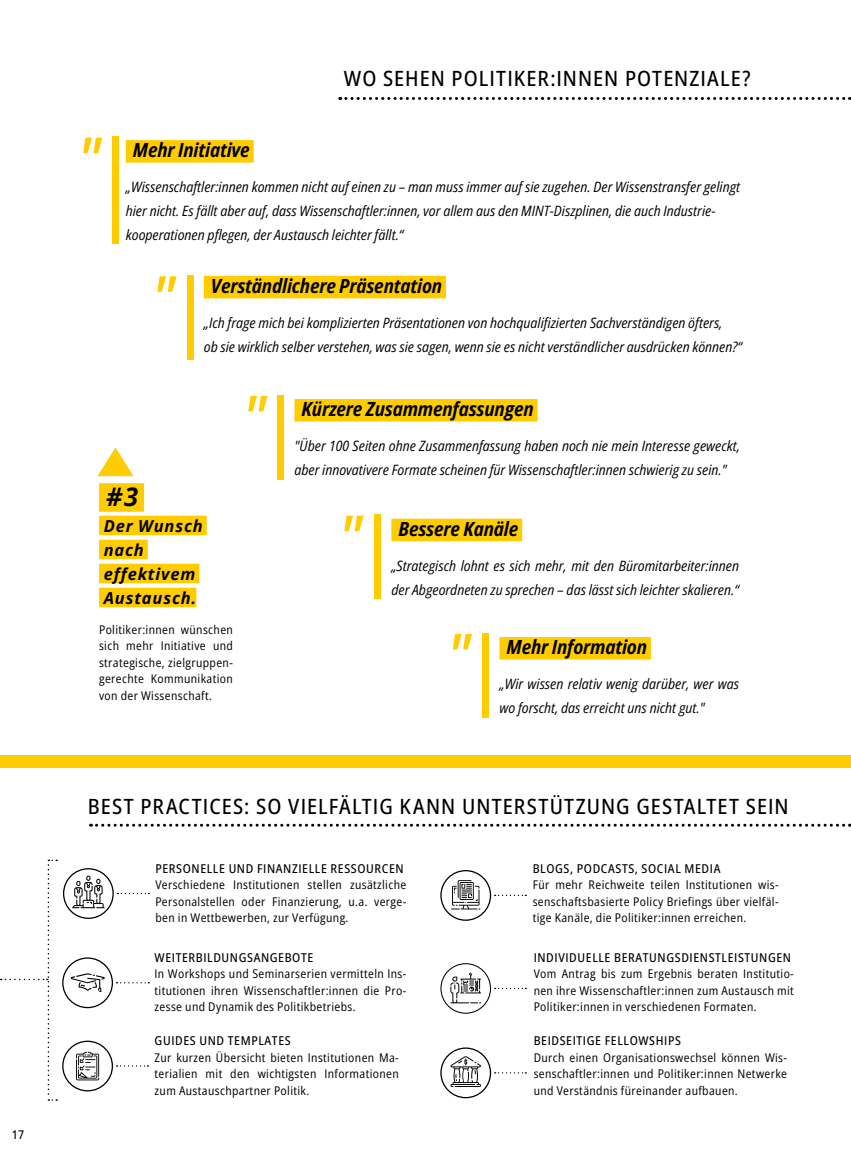
<style>
.page{position:relative;width:851px;height:1149px;background:#fff}
.page>*{position:absolute;margin:0;border:0;box-sizing:border-box;transform-origin:0 0}
.t1{font:italic 600 semi-condensed 60px "Open Sans";color:#fc0}
.t2{font:italic 700 25.5px "Open Sans";color:#000}
.t3{font:500 semi-condensed 21px "Open Sans";letter-spacing:.05em;color:#000}
.t4{font:italic 700 semi-condensed 19.5px "Open Sans";letter-spacing:-.01em;color:#000}
.t5{font:italic 700 16.5px/24px "Open Sans";letter-spacing:.05em;color:#000}
.t6{font:italic semi-condensed 14.25px/24px "Open Sans";color:#000}
.t7{font:500 semi-condensed 12.15px "Open Sans";letter-spacing:.05em;color:#000}
.t8{font:semi-condensed 12px/16.5px "Open Sans";letter-spacing:.03em;color:#000;text-align:justify}
.t9{font:500 semi-condensed 12px "Open Sans";color:#000}
</style>
<div class="page">
<div style="left:0;top:755px;width:850px;height:12px;background:#fc0"></div>
<div style="left:99px;top:483px;width:45px;height:28px;background:#fc0"></div>
<div style="left:99px;top:515px;width:108px;height:20px;background:#fc0"></div>
<div style="left:99px;top:539px;width:49px;height:20px;background:#fc0"></div>
<div style="left:99px;top:563px;width:100px;height:20px;background:#fc0"></div>
<div style="left:99px;top:587px;width:97px;height:20px;background:#fc0"></div>
<svg style="left:451px;top:880px;width:29px;height:29px"></svg>
<div style="left:440px;top:869px;width:51px;height:51px;border:1px solid #000;border-radius:50%"></div>
<svg style="left:450px;top:972px;width:31px;height:31px"></svg>
<div style="left:440px;top:962px;width:51px;height:51px;border:1px solid #000;border-radius:50%"></div>
<svg style="left:450px;top:1056px;width:31px;height:30px"></svg>
<div style="left:440px;top:1047px;width:51px;height:50px;border:1px solid #000;border-radius:50%"></div>
<svg style="left:494px;top:1072px;width:32px;height:1px"></svg>
<svg style="left:71px;top:973px;width:34px;height:18px"></svg>
<div style="left:62px;top:957px;width:51px;height:50px;border:1px solid #000;border-radius:50%"></div>
<svg style="left:116px;top:982px;width:33px;height:1px"></svg>
<svg style="left:76px;top:1051px;width:23px;height:28px"></svg>
<div style="left:62px;top:1040px;width:51px;height:51px;border:1px solid #000;border-radius:50%"></div>
<svg style="left:116px;top:1065px;width:32px;height:1px"></svg>
<svg style="left:72px;top:875px;width:33px;height:32px"></svg>
<div style="left:63px;top:867px;width:51px;height:51px;border:1px solid #000;border-radius:50%"></div>
<svg style="left:340px;top:97px;width:510px;height:3px"></svg>
<svg style="left:90px;top:823px;width:760px;height:3px"></svg>
<div style="left:126px;top:140px;width:127px;height:22px;background:#fc0"></div>
<div style="left:113px;top:136px;width:6px;height:108px;background:#fc0"></div>
<svg style="left:1px;top:859px;width:56px;height:241px"></svg>
<div style="left:294px;top:399px;width:243px;height:22px;background:#fc0"></div>
<div style="left:278px;top:394px;width:6px;height:85px;background:#fc0"></div>
<div style="left:391px;top:518px;width:131px;height:23px;background:#fc0"></div>
<div style="left:374px;top:514px;width:6px;height:84px;background:#fc0"></div>
<div style="left:499px;top:637px;width:151px;height:22px;background:#fc0"></div>
<div style="left:482px;top:632px;width:6px;height:85px;background:#fc0"></div>
<div style="left:204px;top:276px;width:242px;height:22px;background:#fc0"></div>
<div style="left:187px;top:275px;width:6px;height:84px;background:#fc0"></div>
<svg style="left:97px;top:447px;width:36px;height:29px"></svg>
<p class="t9" style="left:12px;top:1126px;width:14px">17</p>
<h1 class="t1" style="left:77px;top:117px;width:25px">"</h1>
<h3 class="t3" style="left:344px;top:64px;width:408px">WO SEHEN POLITIKER:INNEN POTENZIALE?</h3>
<h3 class="t4" style="left:133px;top:137px;width:118px">Mehr Initiative</h3>
<p class="t6" style="left:126px;top:174px;width:615px">„Wissenschaftler:innen kommen nicht auf einen zu – man muss immer auf sie zugehen. Der Wissenstransfer gelingt hier nicht. Es fällt aber auf, dass Wissenschaftler:innen, vor allem aus den MINT-Diszplinen, die auch Industrie&shy;kooperationen pflegen, der Austausch leichter fällt.“</p>
<h1 class="t1" style="left:151px;top:255px;width:25px">"</h1>
<h3 class="t4" style="left:211px;top:272px;width:233px">Verständlichere Präsentation</h3>
<p class="t6" style="left:204px;top:310px;width:540px">„Ich frage mich bei komplizierten Präsentationen von hochqualifizierten Sachverständigen öfters,<br>ob sie wirklich selber verstehen, was sie sagen, wenn sie es nicht verständlicher ausdrücken können?“</p>
<h1 class="t1" style="left:242px;top:375px;width:25px">"</h1>
<h3 class="t4" style="left:301px;top:395px;width:233px">Kürzere Zusammenfassungen</h3>
<p class="t6" style="left:294px;top:433px;width:447px">"Über 100 Seiten ohne Zusammenfassung haben noch nie mein Interesse geweckt, aber innovativere Formate scheinen für Wissenschaftler:innen schwierig zu sein."</p>
<h2 class="t2" style="left:106px;top:479px;width:33px">#3</h2>
<h3 class="t5" style="left:104px;top:513px;width:101px">Der Wunsch nach effektivem<br>Austausch.</h3>
<p class="t8" style="left:99px;top:620px;width:135px">Politiker:innen wünschen sich mehr Initiative und strategische, zielgruppen&shy;gerechte Kommunikation von der Wissenschaft.</p>
<h1 class="t1" style="left:338px;top:494px;width:25px">"</h1>
<h3 class="t4" style="left:398px;top:515px;width:121px">Bessere Kanäle</h3>
<p class="t6" style="left:391px;top:552px;width:349px">„Strategisch lohnt es sich mehr, mit den Büromitarbeiter:innen der Abgeordneten zu sprechen – das lässt sich leichter skalieren.“</p>
<h1 class="t1" style="left:446px;top:613px;width:25px">"</h1>
<h3 class="t4" style="left:506px;top:633px;width:142px">Mehr Information</h3>
<p class="t6" style="left:499px;top:671px;width:241px">„Wir wissen relativ wenig darüber, wer was wo forscht, das erreicht uns nicht gut."</p>
<h3 class="t3" style="left:88px;top:791px;width:702px">BEST PRACTICES: SO VIELFÄLTIG KANN UNTERSTÜTZUNG GESTALTET SEIN</h3>
<p class="t7" style="left:155px;top:859px;width:250px">PERSONELLE UND FINANZIELLE RESSOURCEN</p>
<p class="t8" style="left:155px;top:876px;width:252px">Verschiedene Institutionen stellen zusätzliche Personalstellen oder Finanzierung, u.a. verge&shy;ben in Wettbewerben, zur Verfügung.</p>
<p class="t7" style="left:155px;top:948px;width:160px">WEITERBILDUNGSANGEBOTE</p>
<p class="t8" style="left:155px;top:964px;width:253px">In Workshops und Seminarserien vermitteln Ins&shy;titutionen ihren Wissenschaftler:innen die Pro&shy;zesse und Dynamik des Politikbetriebs.</p>
<p class="t7" style="left:155px;top:1032px;width:138px">GUIDES UND TEMPLATES</p>
<p class="t8" style="left:155px;top:1048px;width:246px">Zur kurzen Übersicht bieten Institutionen Ma&shy;terialien mit den wichtigsten Informationen zum Austauschpartner Politik.</p>
<p class="t7" style="left:532px;top:859px;width:189px">BLOGS, PODCASTS, SOCIAL MEDIA</p>
<p class="t8" style="left:532px;top:876px;width:247px">Für mehr Reichweite teilen Institutionen wis&shy;senschaftsbasierte Policy Briefings über vielfäl&shy;tige Kanäle, die Politiker:innen erreichen.</p>
<p class="t7" style="left:533px;top:948px;width:259px">INDIVIDUELLE BERATUNGSDIENSTLEISTUNGEN</p>
<p class="t8" style="left:533px;top:964px;width:262px">Vom Antrag bis zum Ergebnis beraten Institutio&shy;nen ihre Wissenschaftler:innen zum Austausch mit Politiker:innen in verschiedenen Formaten.</p>
<p class="t7" style="left:533px;top:1032px;width:149px">BEIDSEITIGE FELLOWSHIPS</p>
<p class="t8" style="left:533px;top:1048px;width:255px">Durch einen Organisationswechsel können Wis&shy;senschaftler:innen und Politiker:innen Netwerke und Verständnis füreinander aufbauen.</p>
</div>
